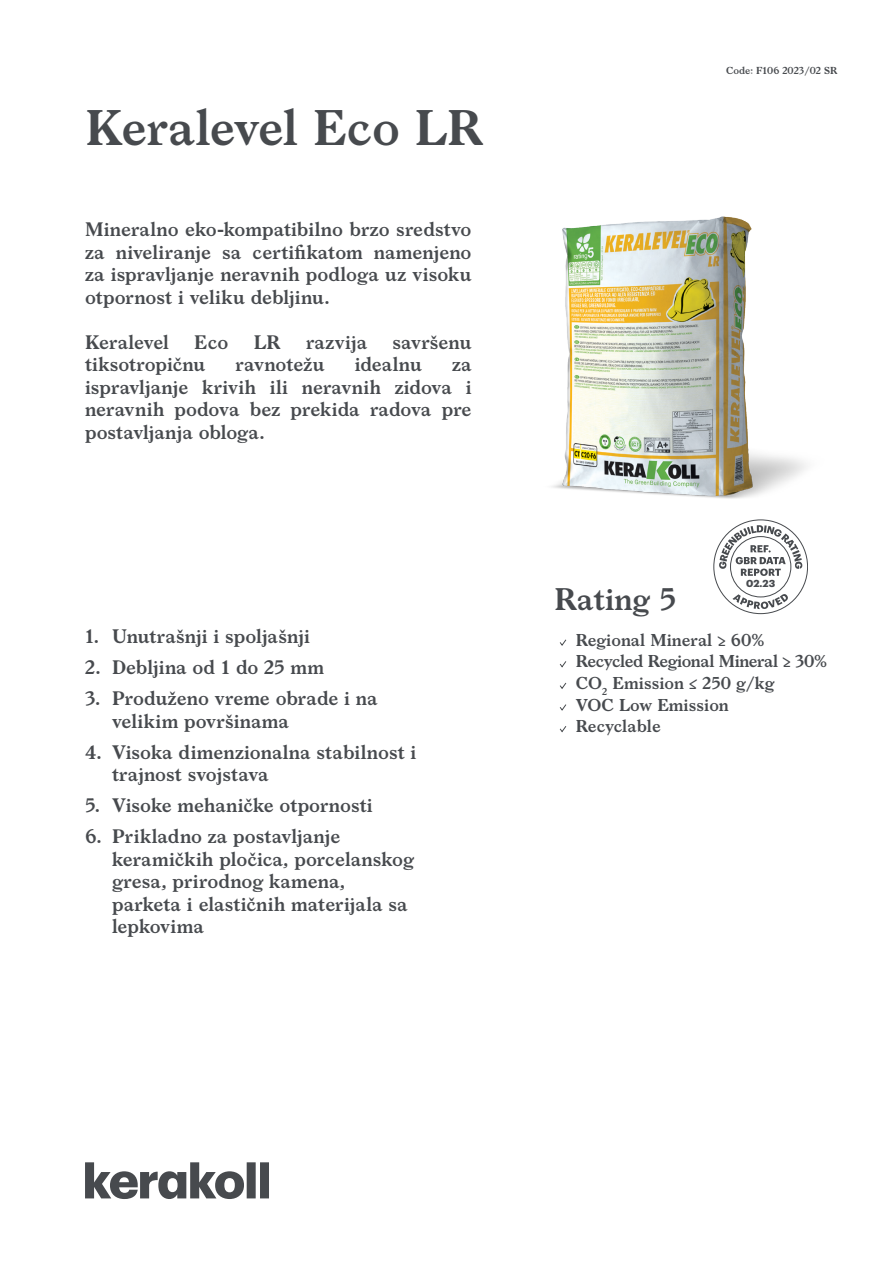
<style>
.page{position:relative;width:893px;height:1263px;background:#fff}
.page>*{position:absolute;margin:0;border:0;box-sizing:border-box;transform-origin:0 0}
.notag_cover_nome_prodotto{font:600 48px "Larish Neue";letter-spacing:-.01em;color:#474a4e}
.cover_eco{font:600 30px "Larish Neue";color:#474a4e}
.cover_descrizione_prodotto{font:600 18.75px/22.5px "Larish Neue";color:#474a4e}
.notag_cover_voci_rating{font:600 16.5px "Larish Neue";color:#474a4e}
.notag_cover_voci_rating-2{font:600 16.5px "Larish Neue";letter-spacing:-.025em;color:#474a4e}
.cover_datareport{font:700 10.05px "Graphik";color:#474a4e}
.t1{font:600 9.75px "Larish Neue";color:#474a4e}
</style>
<div class="page">
<svg style="left:713px;top:524px;width:95px;height:90px"></svg>
<svg style="left:85px;top:1162px;width:184px;height:37px"></svg>
<img style="left:552px;top:216px;width:255px;height:308px">
<svg style="left:559px;top:639px;width:8px;height:7px"></svg>
<svg style="left:559px;top:661px;width:8px;height:7px"></svg>
<svg style="left:560px;top:682px;width:7px;height:7px"></svg>
<svg style="left:559px;top:704px;width:8px;height:7px"></svg>
<svg style="left:559px;top:726px;width:8px;height:7px"></svg>
<p class="notag_cover_nome_prodotto" style="left:85px;top:91px;width:400px">Keralevel Eco LR</p>
<p class="cover_descrizione_prodotto" style="left:85px;top:217px;width:388px;text-align:justify">Mineralno eko-kompatibilno brzo sredstvo za niveliranje sa certifikatom namenjeno za ispravljanje neravnih podloga uz visoku otpornost i veliku debljinu.</p>
<p class="cover_descrizione_prodotto" style="left:85px;top:329px;width:86px">Keralevel</p>
<p class="cover_descrizione_prodotto" style="left:194px;top:329px;width:36px">Eco</p>
<p class="cover_descrizione_prodotto" style="left:254px;top:329px;width:29px">LR</p>
<p class="cover_descrizione_prodotto" style="left:306px;top:329px;width:63px">razvija</p>
<p class="cover_descrizione_prodotto" style="left:392px;top:329px;width:81px">savršenu</p>
<p class="cover_descrizione_prodotto" style="left:85px;top:352px;width:122px">tiksotropičnu</p>
<p class="cover_descrizione_prodotto" style="left:236px;top:352px;width:90px">ravnotežu</p>
<p class="cover_descrizione_prodotto" style="left:355px;top:352px;width:69px">idealnu</p>
<p class="cover_descrizione_prodotto" style="left:85px;top:352px;width:388px;text-align:justify;text-indent:367px">za ispravljanje krivih ili neravnih zidova i neravnih podova bez prekida radova pre postavljanja obloga.</p>
<p class="cover_descrizione_prodotto" style="left:85px;top:624px;width:226px">1. Unutrašnji i spoljašnji</p>
<p class="cover_descrizione_prodotto" style="left:85px;top:655px;width:240px">2. Debljina od 1 do 25 mm</p>
<p class="cover_descrizione_prodotto" style="left:112px;top:686px;width:267px;text-indent:-27px">3. Produženo vreme obrade i na velikim površinama</p>
<p class="cover_descrizione_prodotto" style="left:112px;top:739px;width:306px;text-indent:-27px">4. Visoka dimenzionalna stabilnost i trajnost svojstava</p>
<p class="cover_descrizione_prodotto" style="left:85px;top:793px;width:289px">5. Visoke mehaničke otpornosti</p>
<p class="cover_descrizione_prodotto" style="left:112px;top:824px;width:304px;text-indent:-27px">6. Prikladno za postavljanje keramičkih pločica, porcelanskog gresa, prirodnog kamena, parketa i elastičnih materijala sa lepkovima</p>
<p class="t1" style="left:726px;top:63px;width:113px">Code: F106 2023/02 SR</p>
<p class="cover_datareport" style="left:746px;top:575px;width:30px">02.23</p>
<p class="cover_eco" style="left:554px;top:576px;width:123px">Rating 5</p>
<p class="notag_cover_voci_rating" style="left:576px;top:627px;width:190px">Regional Mineral ≥ 60%</p>
<p class="notag_cover_voci_rating-2" style="left:576px;top:649px;width:253px">Recycled Regional Mineral ≥ 30%</p>
<p class="notag_cover_voci_rating" style="left:576px;top:670px;width:200px">CO<sub>2</sub> Emission ≤ 250 g/kg</p>
<p class="notag_cover_voci_rating" style="left:576px;top:692px;width:155px">VOC Low Emission</p>
<p class="notag_cover_voci_rating" style="left:576px;top:713px;width:86px">Recyclable</p>
</div>
